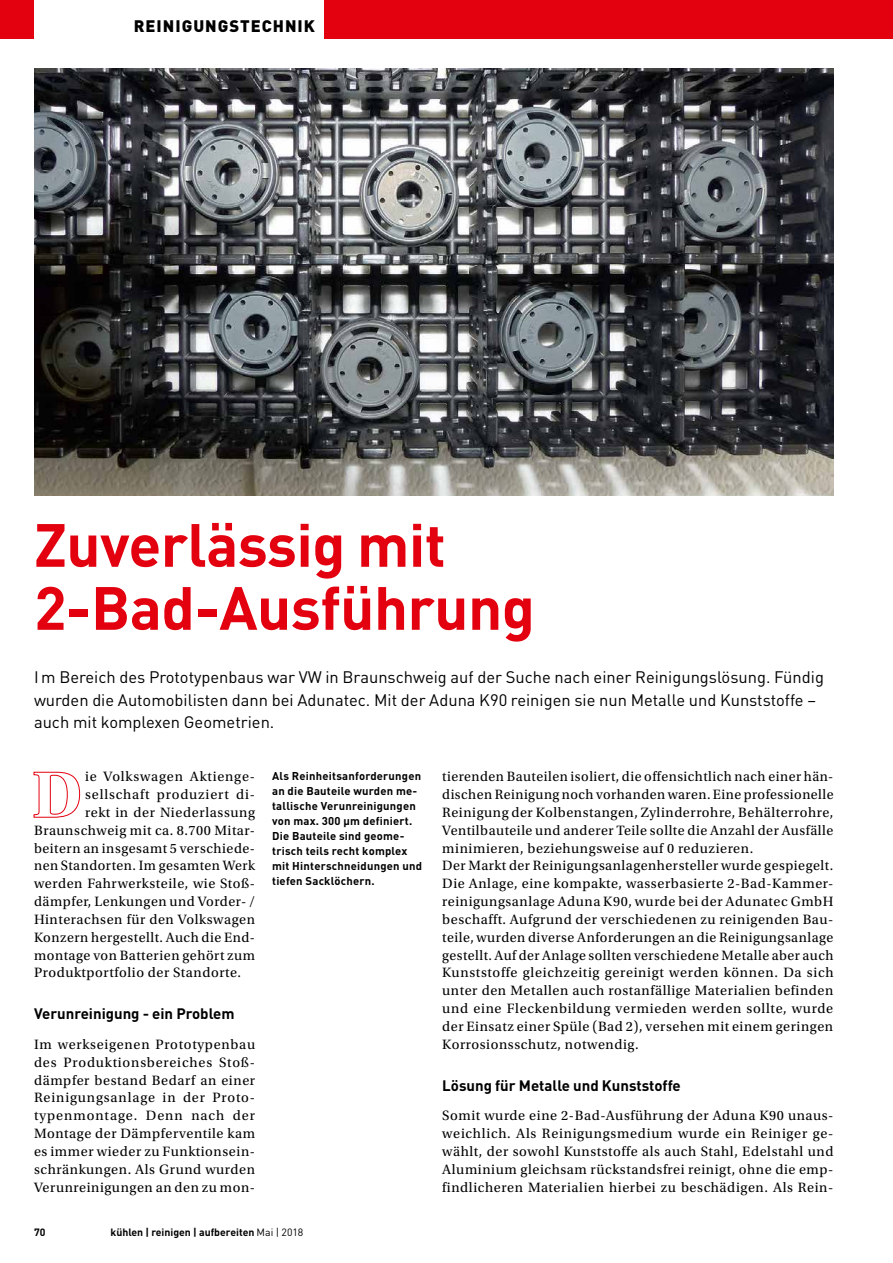
<style>
.page{position:relative;width:893px;height:1263px;background:#fff}
.page>*{position:absolute;margin:0;border:0;box-sizing:border-box;transform-origin:0 0}
.t1{font:700 60px/63px "DINOT";letter-spacing:-.01em;color:#e3000f}
.t2{font:16.5px/22.5px "DINOT";color:#000}
.t3{font:900 16.5px "DINOT";letter-spacing:.06em;color:#000}
.t4{font:700 15px "DINOT";color:#000}
.t5{font:14.25px/17.9px "Utopia Std";letter-spacing:.04em;color:#000;text-align:justify}
.t6{font:14.25px "Utopia Std";letter-spacing:.06em;color:#000}
.t7{font:700 11.25px/15px "DINOT";letter-spacing:.02em;color:#000}
.t8{font:700 10.5px "DINOT";color:#000}
.s1{font-weight:400}
</style>
<div class="page">
<img style="left:34px;top:68px;width:799px;height:428px">
<svg style="left:33px;top:771px;width:47px;height:47px"></svg>
<div style="left:0;top:0;width:893px;height:38px;background:#e3000f"></div>
<div style="left:34px;top:0;width:289px;height:38px;background:#fff"></div>
<p class="t3" style="left:134px;top:15px;width:183px">REINIGUNGSTECHNIK</p>
<h1 class="t1" style="left:34px;top:511px;width:502px">Zuverlässig mit<br>2-Bad-Ausführung</h1>
<p class="t2" style="left:34px;top:665px;width:791px">I m Bereich des Prototypenbaus war VW in Braunschweig auf der Suche nach einer Reinigungslösung. Fündig wurden die Automobilisten dann bei Adunatec. Mit der Aduna K90 reinigen sie nun Metalle und Kunststoffe – auch mit komplexen Geometrien.</p>
<p class="t5" style="left:85px;top:768px;width:172px">ie Volkswagen Aktienge-</p>
<p class="t6" style="left:85px;top:787px;width:172px">sellschaft produziert di-</p>
<p class="t5" style="left:85px;top:804px;width:172px">rekt in der Niederlassung</p>
<p class="t5" style="left:34px;top:821px;width:223px">Braunschweig mit ca. 8.700 Mitar-</p>
<p class="t5" style="left:34px;top:839px;width:223px">beitern an insgesamt 5 verschiede-</p>
<p class="t5" style="left:34px;top:857px;width:223px">nen Standorten. Im gesamten Werk</p>
<p class="t5" style="left:34px;top:875px;width:223px">werden Fahrwerksteile, wie Stoß-</p>
<p class="t5" style="left:34px;top:893px;width:223px">dämpfer, Lenkungen und Vorder- /</p>
<p class="t5" style="left:34px;top:911px;width:223px">Hinterachsen für den Volkswagen</p>
<p class="t5" style="left:34px;top:928px;width:223px">Konzern hergestellt. Auch die End-</p>
<p class="t5" style="left:34px;top:946px;width:223px">montage von Batterien gehört zum</p>
<p class="t5" style="left:34px;top:964px;width:209px">Produktportfolio der Standorte.</p>
<p class="t4" style="left:34px;top:1003px;width:202px">Verunreinigung - ein Problem</p>
<p class="t5" style="left:34px;top:1035px;width:223px">Im werkseigenen Prototypenbau des Produktionsbereiches Stoß&shy;dämpfer bestand Bedarf an einer Reinigungsanlage in der Proto&shy;typenmontage. Denn nach der Montage der Dämpferventile kam es immer wieder zu Funktionsein&shy;schränkungen. Als Grund wurden Verunreinigungen an den zu mon-</p>
<p class="t7" style="left:272px;top:768px;width:151px">Als Reinheitsanforderungen an die Bauteile wurden me&shy;tallische Verunreinigungen von max. 300 µm definiert.<br>Die Bauteile sind geome&shy;trisch teils recht komplex mit Hinterschneidungen und tiefen Sacklöchern.</p>
<p class="t8" style="left:34px;top:1225px;width:13px">70</p>
<p class="t8" style="left:111px;top:1225px;width:194px">kühlen | reinigen | aufbereiten <span class="s1">Mai | 2018</span></p>
<p class="t5" style="left:442px;top:768px;width:393px;text-align:left">tierenden Bauteilen isoliert, die offensichtlich nach einer hän&shy;dischen Reinigung noch vorhanden waren. Eine professionelle Reinigung der Kolbenstangen, Zylinderrohre, Behälterrohre, Ventilbauteile und anderer Teile sollte die Anzahl der Ausfälle minimieren, beziehungsweise auf 0 reduzieren.<br>Der Markt der Reinigungsanlagenhersteller wurde gespiegelt.<br>Die Anlage, eine kompakte, wasserbasierte 2-Bad-Kammer&shy;reinigungsanlage Aduna K90, wurde bei der Adunatec GmbH beschafft. Aufgrund der verschiedenen zu reinigenden Bau&shy;teile, wurden diverse Anforderungen an die Reinigungsanlage gestellt. Auf der Anlage sollten verschiedene Metalle aber auch Kunststoffe gleichzeitig gereinigt werden können. Da sich unter den Metallen auch rostanfällige Materialien befinden und eine Fleckenbildung vermieden werden sollte, wurde der Einsatz einer Spüle (Bad 2), versehen mit einem geringen Korrosionsschutz, notwendig.</p>
<p class="t4" style="left:442px;top:1075px;width:240px">Lösung für Metalle und Kunststoffe</p>
<p class="t5" style="left:442px;top:1107px;width:393px">Somit wurde eine 2-Bad-Ausführung der Aduna K90 unaus&shy;weichlich. Als Reinigungsmedium wurde ein Reiniger ge&shy;wählt, der sowohl Kunststoffe als auch Stahl, Edelstahl und Aluminium gleichsam rückstandsfrei reinigt, ohne die emp&shy;findlicheren Materialien hierbei zu beschädigen. Als Rein-</p>
</div>
